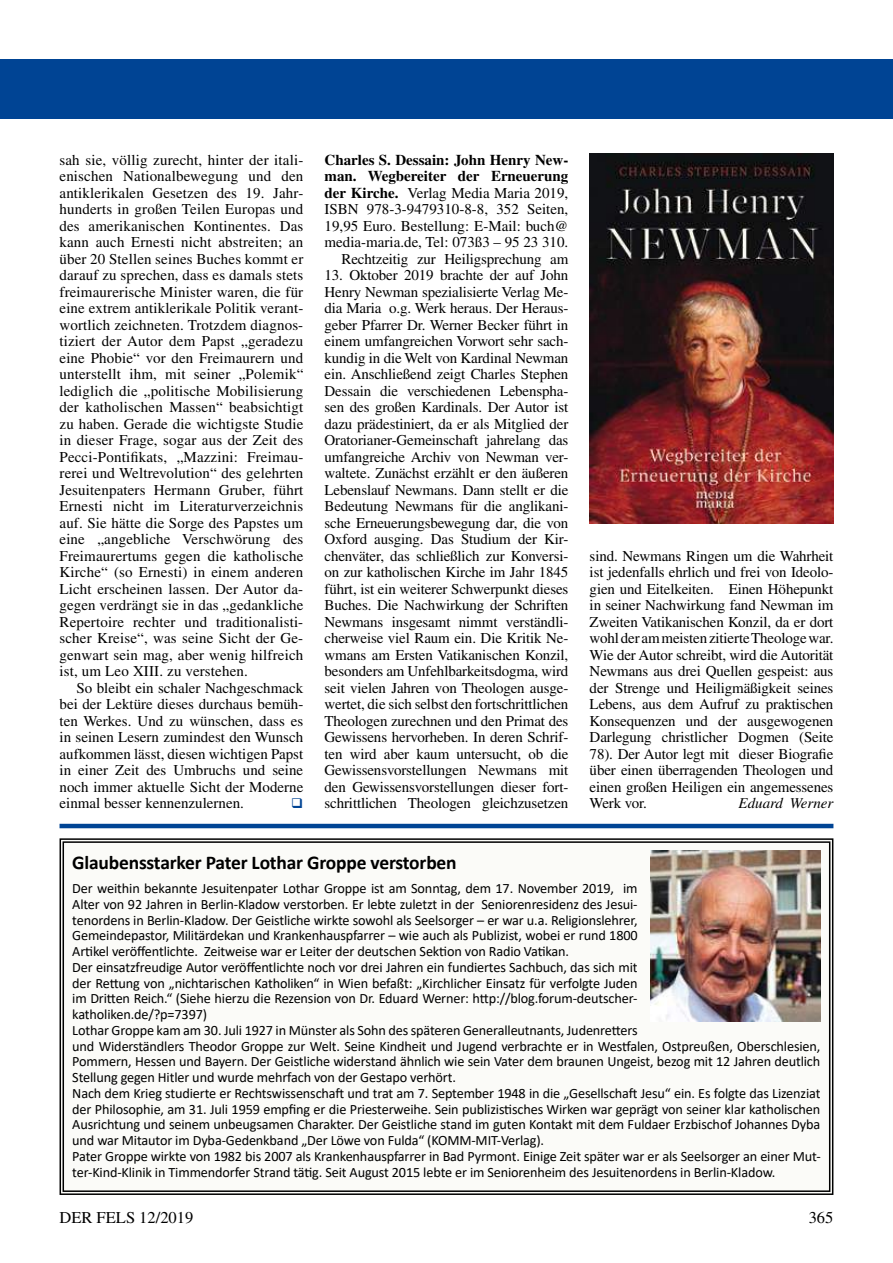
<style>
.page{position:relative;width:893px;height:1263px;background:#fff}
.page>*{position:absolute;margin:0;border:0;box-sizing:border-box;transform-origin:0 0}
.t1{font:700 19.5px "Calibri";letter-spacing:-.01em;color:#000}
.t2{font:16.5px "Times";color:#000}
.t3{font:15px/16.5px "Times";color:#000;text-align:justify}
.t4{font:italic 15px "Times";color:#000}
.t5{font:14.25px/15.8px "Calibri";letter-spacing:-.01em;color:#000}
.s1{font-weight:700}
</style>
<div class="page">
<svg style="left:59px;top:838px;width:775px;height:357px"></svg>
<div style="left:0;top:60px;width:893px;height:59px;background:#004494"></div>
<img style="left:590px;top:153px;width:243px;height:370px">
<hr style="left:60px;top:824px;width:773px;height:4px;background:#004494">
<img style="left:651px;top:851px;width:170px;height:170px">
<p class="t3" style="left:60px;top:151px;width:245px">sah sie, völlig zurecht, hinter der itali&shy;enischen Nationalbewegung und den antiklerikalen Gesetzen des 19. Jahr&shy;hunderts in großen Teilen Europas und des amerikanischen Kontinentes. Das kann auch Ernesti nicht abstreiten; an über 20 Stellen seines Buches kommt er darauf zu sprechen, dass es damals stets freimaurerische Minister waren, die für eine extrem antiklerikale Politik verant&shy;wortlich zeichneten. Trotzdem diagnos&shy;tiziert der Autor dem Papst „geradezu eine Phobie“ vor den Freimaurern und unterstellt ihm, mit seiner „Polemik“ lediglich die „politische Mobilisierung der katholischen Massen“ beabsichtigt zu haben. Gerade die wichtigste Studie in dieser Frage, sogar aus der Zeit des Pecci-Pontifikats, „Mazzini: Freimau&shy;rerei und Weltrevolution“ des gelehrten Jesuitenpaters Hermann Gruber, führt Ernesti nicht im Literaturverzeichnis auf. Sie hätte die Sorge des Papstes um eine „angebliche Verschwörung des Freimaurertums gegen die katholische Kirche“ (so Ernesti) in einem anderen Licht erscheinen lassen. Der Autor da&shy;gegen verdrängt sie in das „gedankliche Repertoire rechter und traditionalisti&shy;scher Kreise“, was seine Sicht der Ge&shy;genwart sein mag, aber wenig hilfreich ist, um Leo XIII. zu verstehen.</p>
<p class="t3" style="left:60px;top:679px;width:245px;text-indent:17px">So bleibt ein schaler Nachgeschmack bei der Lektüre dieses durchaus bemüh&shy;ten Werkes. Und zu wünschen, dass es in seinen Lesern zumindest den Wunsch aufkommen lässt, diesen wichtigen Papst in einer Zeit des Umbruchs und seine noch immer aktuelle Sicht der Moderne einmal besser kennenzulernen.</p>
<p class="t3" style="left:325px;top:151px;width:245px;text-align:right"><span class="s1">Charles S. Dessain: John Henry New&shy;man. Wegbereiter der Erneuerung der Kirche.</span> Verlag Media Maria 2019, ISBN 978-3-9479310-8-8, 352 Seiten, 19,95 Euro. Bestellung: E-Mail: buch@ media-maria.de, Tel: 073ß3 – 95 23 310.<br>Rechtzeitig zur Heiligsprechung am</p>
<p class="t3" style="left:325px;top:267px;width:245px">13. Oktober 2019 brachte der auf John Henry Newman spezialisierte Verlag Me&shy;dia Maria o.g. Werk heraus. Der Heraus&shy;geber Pfarrer Dr. Werner Becker führt in einem umfangreichen Vorwort sehr sach&shy;kundig in die Welt von Kardinal Newman ein. Anschließend zeigt Charles Stephen Dessain die verschiedenen Lebenspha&shy;sen des großen Kardinals. Der Autor ist dazu prädestiniert, da er als Mitglied der Oratorianer-Gemeinschaft jahrelang das umfangreiche Archiv von Newman ver&shy;waltete. Zunächst erzählt er den äußeren Lebenslauf Newmans. Dann stellt er die Bedeutung Newmans für die anglikani&shy;sche Erneuerungsbewegung dar, die von Oxford ausging. Das Studium der Kir&shy;chenväter, das schließlich zur Konversi&shy;on zur katholischen Kirche im Jahr 1845 führt, ist ein weiterer Schwerpunkt dieses Buches. Die Nachwirkung der Schriften Newmans insgesamt nimmt verständli&shy;cherweise viel Raum ein. Die Kritik Ne&shy;wmans am Ersten Vatikanischen Konzil, besonders am Unfehlbarkeitsdogma, wird seit vielen Jahren von Theologen ausge&shy;wertet, die sich selbst den fortschrittlichen Theologen zurechnen und den Primat des Gewissens hervorheben. In deren Schrif&shy;ten wird aber kaum untersucht, ob die Gewissensvorstellungen Newmans mit den Gewissensvorstellungen dieser fort&shy;schrittlichen Theologen gleichzusetzen</p>
<p class="t3" style="left:590px;top:548px;width:245px">sind. Newmans Ringen um die Wahrheit ist jedenfalls ehrlich und frei von Ideolo&shy;gien und Eitelkeiten. Einen Höhepunkt in seiner Nachwirkung fand Newman im Zweiten Vatikanischen Konzil, da er dort wohl der am meisten zitierte Theologe war.<br>Wie der Autor schreibt, wird die Autorität Newmans aus drei Quellen gespeist: aus der Strenge und Heiligmäßigkeit seines Lebens, aus dem Aufruf zu praktischen Konsequenzen und der ausgewogenen Darlegung christlicher Dogmen (Seite 78). Der Autor legt mit dieser Biografie über einen überragenden Theologen und einen großen Heiligen ein angemessenes Werk vor.</p>
<p class="t4" style="left:738px;top:795px;width:96px">Eduard Werner</p>
<h1 class="t1" style="left:72px;top:848px;width:386px">Glaubensstarker Pater Lothar Groppe verstorben</h1>
<p class="t5" style="left:72px;top:880px;width:750px">Der weithin bekannte Jesuitenpater Lothar Groppe ist am Sonntag, dem 17. November 2019, im<br>Alter von 92 Jahren in Berlin-Kladow verstorben. Er lebte zuletzt in der Seniorenresidenz des Jesui-<br>tenordens in Berlin-Kladow. Der Geistliche wirkte sowohl als Seelsorger – er war u.a. Religionslehrer,<br>Gemeindepastor, Militärdekan und Krankenhauspfarrer – wie auch als Publizist, wobei er rund 1800<br>Artikel veröffentlichte. Zeitweise war er Leiter der deutschen Sektion von Radio Vatikan.<br>Der einsatzfreudige Autor veröffentlichte noch vor drei Jahren ein fundiertes Sachbuch, das sich mit<br>der Rettung von „nichtarischen Katholiken“ in Wien befaßt: „Kirchlicher Einsatz für verfolgte Juden<br>im Dritten Reich.“ (Siehe hierzu die Rezension von Dr. Eduard Werner: http://blog.forum-deutscher-<br>katholiken.de/?p=7397)<br>Lothar Groppe kam am 30. Juli 1927 in Münster als Sohn des späteren Generalleutnants, Judenretters<br>und Widerständlers Theodor Groppe zur Welt. Seine Kindheit und Jugend verbrachte er in Westfalen, Ostpreußen, Oberschlesien, Pommern, Hessen und Bayern. Der Geistliche widerstand ähnlich wie sein Vater dem braunen Ungeist, bezog mit 12 Jahren deutlich Stellung gegen Hitler und wurde mehrfach von der Gestapo verhört.<br>Nach dem Krieg studierte er Rechtswissenschaft und trat am 7. September 1948 in die „Gesellschaft Jesu“ ein. Es folgte das Lizenziat der Philosophie, am 31. Juli 1959 empfing er die Priesterweihe. Sein publizistisches Wirken war geprägt von seiner klar katholischen Ausrichtung und seinem unbeugsamen Charakter. Der Geistliche stand im guten Kontakt mit dem Fuldaer Erzbischof Johannes Dyba und war Mitautor im Dyba-Gedenkband „Der Löwe von Fulda“ (KOMM-MIT-Verlag).<br>Pater Groppe wirkte von 1982 bis 2007 als Krankenhauspfarrer in Bad Pyrmont. Einige Zeit später war er als Seelsorger an einer Mut&shy;ter-Kind-Klinik in Timmendorfer Strand tätig. Seit August 2015 lebte er im Seniorenheim des Jesuitenordens in Berlin-Kladow.</p>
<p class="t2" style="left:60px;top:1208px;width:135px">DER FELS 12/2019</p>
<p class="t2" style="left:809px;top:1208px;width:26px">365</p>
</div>
